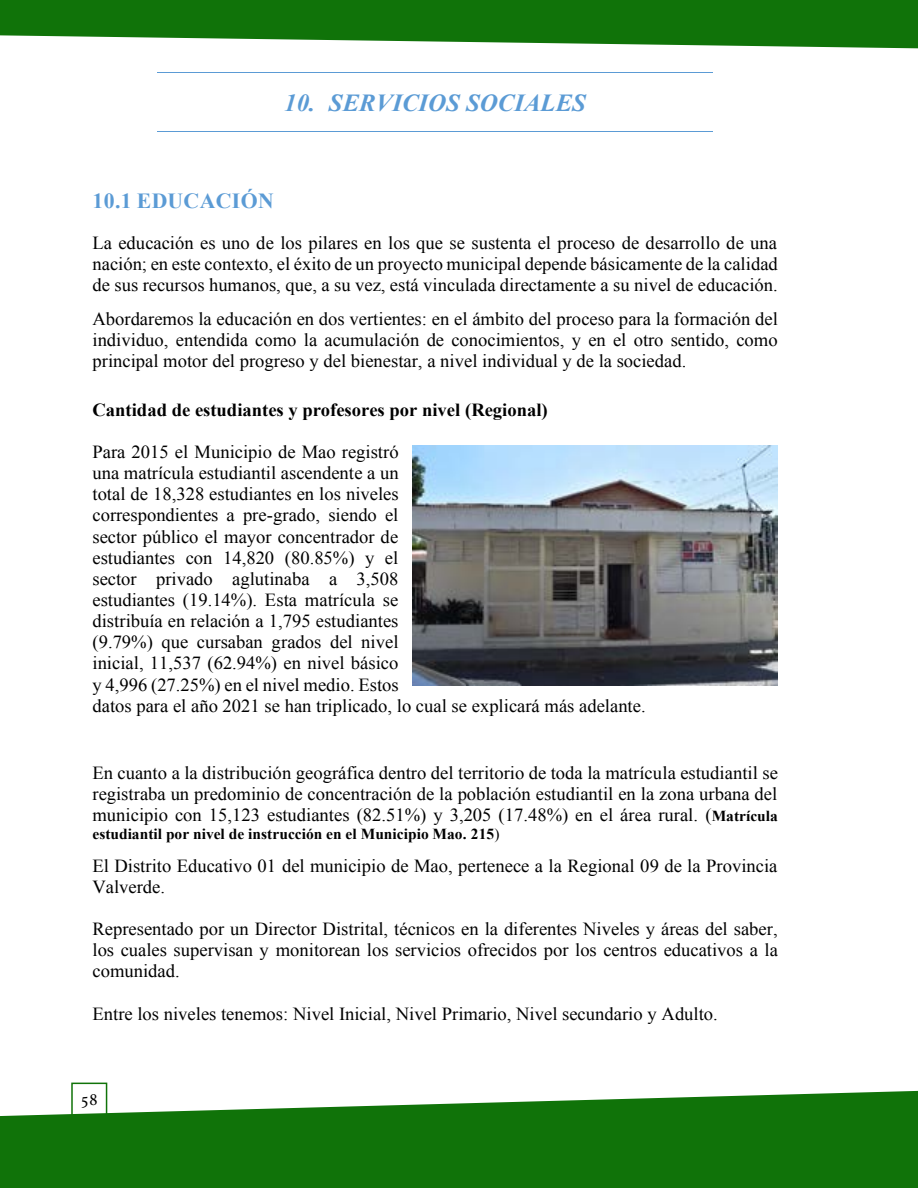
<style>
.page{position:relative;width:918px;height:1188px;background:#fff}
.page>*{position:absolute;margin:0;border:0;box-sizing:border-box;transform-origin:0 0}
.t1{font:italic 700 24.45px "Times New Roman";color:#5b9bd5}
.t2{font:700 21.45px "Times New Roman";letter-spacing:.015em;color:#5b9bd5}
.t3{font:18.45px/21.1px "Times New Roman";color:#000;text-align:justify}
.t4{font:700 18.45px "Times New Roman";color:#000}
.t5{font:18px "Minion Pro";color:#000}
.t6{font:700 15.3px "Times New Roman";color:#000}
.s1{font-weight:700;font-size:15.3px}
.s2{font-weight:400}
</style>
<div class="page">
<svg style="left:0;top:1091px;width:918px;height:97px;background:#2e8428"></svg>
<div style="left:71px;top:1083px;width:36px;height:36px;border:2px solid #107309"></div>
<svg style="left:0;top:0;width:917px;height:48px;background:#2e8428"></svg>
<svg style="left:917px;top:0;width:1px;height:48px"></svg>
<hr style="left:157px;top:72px;width:556px;height:1px;background:#5b9bd5">
<hr style="left:157px;top:131px;width:556px;height:1px;background:#5b9bd5">
<img style="left:413px;top:445px;width:365px;height:241px">
<h1 class="t1" style="left:284px;top:86px;width:303px">10. SERVICIOS SOCIALES</h1>
<p class="t2" style="left:93px;top:186px;width:183px">10.1 EDUCACIÓN</p>
<p class="t3" style="left:93px;top:232px;width:687px">La educación es uno de los pilares en los que se sustenta el proceso de desarrollo de una nación; en este contexto, el éxito de un proyecto municipal depende básicamente de la calidad de sus recursos humanos, que, a su vez, está vinculada directamente a su nivel de educación.</p>
<p class="t3" style="left:93px;top:308px;width:687px">Abordaremos la educación en dos vertientes: en el ámbito del proceso para la formación del individuo, entendida como la acumulación de conocimientos, y en el otro sentido, como principal motor del progreso y del bienestar, a nivel individual y de la sociedad.</p>
<p class="t4" style="left:93px;top:397px;width:457px">Cantidad de estudiantes y profesores por nivel (Regional)</p>
<p class="t3" style="left:93px;top:441px;width:555px;text-align:left">Para 2015 el Municipio de Mao registró<br>una matrícula estudiantil ascendente a un<br>total de 18,328 estudiantes en los niveles<br>correspondientes a pre-grado, siendo el<br>sector público el mayor concentrador de<br>estudiantes con 14,820 (80.85%) y el<br>sector privado aglutinaba a 3,508<br>estudiantes (19.14%). Esta matrícula se<br>distribuía en relación a 1,795 estudiantes<br>(9.79%) que cursaban grados del nivel<br>inicial, 11,537 (62.94%) en nivel básico<br>y 4,996 (27.25%) en el nivel medio. Estos<br>datos para el año 2021 se han triplicado, lo cual se explicará más adelante.</p>
<p class="t3" style="left:93px;top:761px;width:687px">En cuanto a la distribución geográfica dentro del territorio de toda la matrícula estudiantil se registraba un predominio de concentración de la población estudiantil en la zona urbana del municipio con 15,123 estudiantes (82.51%) y 3,205 (17.48%) en el área rural. (<span class="s1">Matrícula</span></p>
<p class="t6" style="left:93px;top:824px;width:409px">estudiantil por nivel de instrucción en el Municipio Mao. 215<span class="s2">)</span></p>
<p class="t3" style="left:93px;top:855px;width:687px">El Distrito Educativo 01 del municipio de Mao, pertenece a la Regional 09 de la Provincia<br>Valverde.</p>
<p class="t3" style="left:93px;top:918px;width:687px">Representado por un Director Distrital, técnicos en la diferentes Niveles y áreas del saber, los cuales supervisan y monitorean los servicios ofrecidos por los centros educativos a la comunidad.</p>
<p class="t3" style="left:93px;top:1002px;width:627px">Entre los niveles tenemos: Nivel Inicial, Nivel Primario, Nivel secundario y Adulto.</p>
<p class="t5" style="left:81px;top:1087px;width:19px">58</p>
</div>
